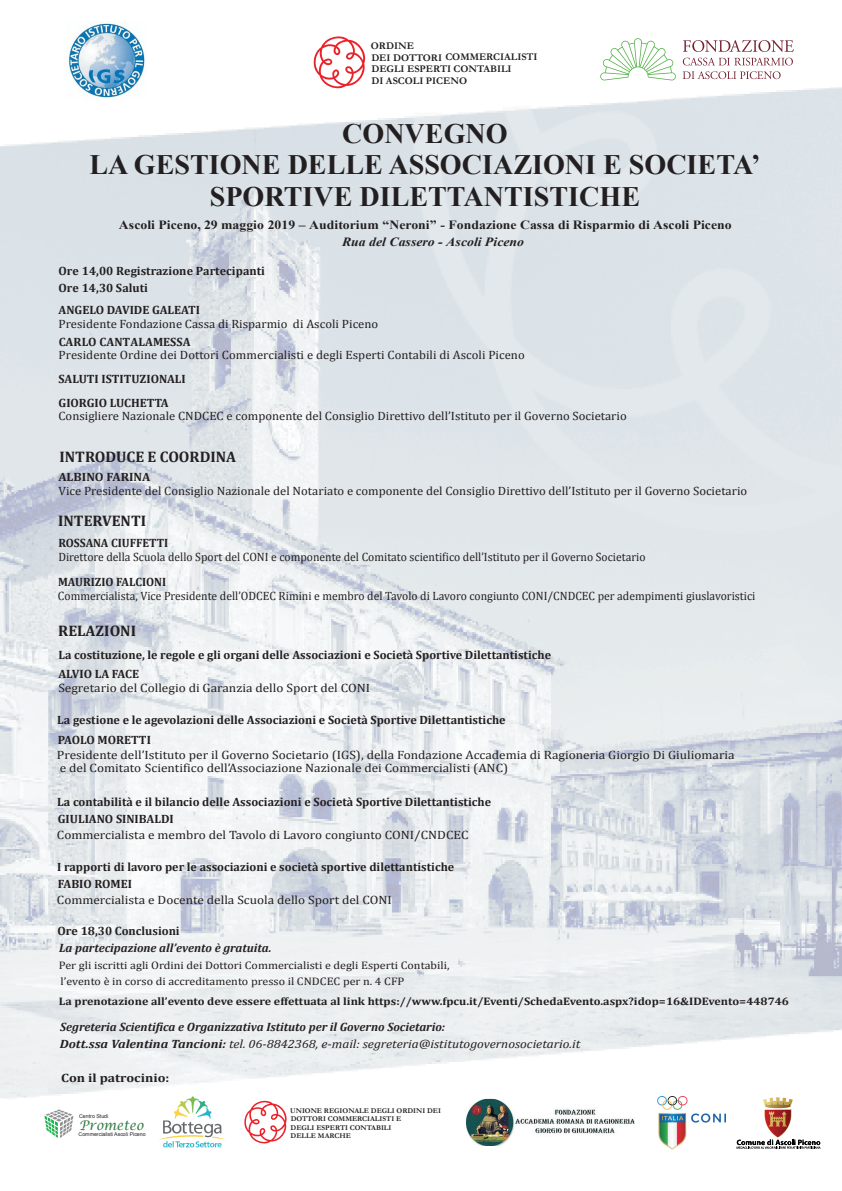
<style>
.page{position:relative;width:842px;height:1191px;background:#fff}
.page>*{position:absolute;margin:0;border:0;box-sizing:border-box;transform-origin:0 0}
.t1{font:700 28.1px/31.1px "Times New Roman";color:#231f20;text-align:center}
.t2{font:700 15.3px "Cambria";color:#231f20}
.t3{font:italic 13.3px "Lucida Calligraphy";color:#307941;scale:.95 1}
.t4{font:700 12.6px "Times New Roman";color:#231f20;scale:1.09 1}
.t5{font:italic 700 12.6px "Times New Roman";color:#231f20;scale:1.1 1}
.t6{font:700 12.1px/17.3px "Cambria";color:#231f20}
.t7{font:12.1px "Cambria";color:#231f20;scale:1.1 1}
.t8{font:12.1px "Cambria";color:#231f20;scale:1.05 1}
.t9{font:12.1px "Cambria";color:#231f20;scale:.96 1}
.t10{font:italic 700 12.1px/17.8px "Cambria";color:#231f20}
.t11{font:700 12.1px "Cambria";color:#231f20;scale:.96 1}
.t12{font:700 12.1px "Cambria";color:#231f20;scale:1.14 1}
.t13{font:700 12.1px "Cambria";color:#231f20;scale:1.05 1}
.t14{font:10.9px/16.1px "Cambria";color:#231f20;scale:1.1 1}
.t15{font:700 10.9px "Cambria";color:#231f20;scale:1.1 1}
.t16{font:700 10.2px/10.8px "Garamond";color:#231f20}
.t17{font:700 7.3px/7.8px "Garamond";color:#231f20}
.t18{font:5.3px "Arial";color:#231f20}
.s1{font-weight:400}
</style>
<div class="page">
<img style="left:0;top:78px;width:842px;height:1044px">
<svg style="left:43px;top:1108px;width:32px;height:30px"></svg>
<svg style="left:312px;top:36px;width:54px;height:53px"></svg>
<svg style="left:737px;top:1097px;width:83px;height:51px"></svg>
<img style="left:157px;top:1095px;width:67px;height:53px">
<img style="left:66px;top:23px;width:81px;height:77px">
<svg style="left:243px;top:1099px;width:44px;height:45px"></svg>
<svg style="left:683px;top:40px;width:111px;height:12px"></svg>
<svg style="left:683px;top:58px;width:110px;height:7px"></svg>
<svg style="left:683px;top:71px;width:98px;height:8px"></svg>
<svg style="left:600px;top:38px;width:76px;height:42px"></svg>
<img style="left:647px;top:1096px;width:78px;height:53px">
<img style="left:465px;top:1098px;width:50px;height:48px">
<img style="left:514px;top:1105px;width:122px;height:33px">
<p class="t16" style="left:371px;top:42px;width:168px">ORDINE<br>DEI DOTTORI COMMERCIALISTI</p>
<p class="t16" style="left:371px;top:64px;width:142px;line-height:11.9px">DEGLI ESPERTI CONTABILI<br>DI ASCOLI PICENO</p>
<h1 class="t1" style="left:89px;top:121px;width:673px">CONVEGNO<br>LA GESTIONE DELLE ASSOCIAZIONI E SOCIETA’<br>SPORTIVE DILETTANTISTICHE</h1>
<p class="t4" style="left:119px;top:220px;width:564px">Ascoli Piceno, 29 maggio 2019 – Auditorium “Neroni” - Fondazione Cassa di Risparmio di Ascoli Piceno</p>
<p class="t5" style="left:342px;top:238px;width:167px">Rua del Cassero - Ascoli Piceno</p>
<p class="t6" style="left:59px;top:263px;width:208px">Ore 14,00 Registrazione Partecipanti<br>Ore 14,30 Saluti</p>
<p class="t6" style="left:59px;top:302px;width:143px">ANGELO DAVIDE GALEATI</p>
<p class="t8" style="left:58px;top:318px;width:306px">Presidente Fondazione Cassa di Risparmio di Ascoli Piceno</p>
<p class="t6" style="left:59px;top:334px;width:134px">CARLO CANTALAMESSA</p>
<p class="t8" style="left:59px;top:349px;width:445px">Presidente Ordine dei Dottori Commercialisti e degli Esperti Contabili di Ascoli Piceno</p>
<p class="t6" style="left:59px;top:395px;width:112px">GIORGIO LUCHETTA</p>
<p class="t8" style="left:58px;top:410px;width:543px">Consigliere Nazionale CNDCEC e componente del Consiglio Direttivo dell’Istituto per il Governo Societario</p>
<p class="t6" style="left:59px;top:371px;width:129px">SALUTI ISTITUZIONALI</p>
<p class="t2" style="left:59px;top:450px;width:178px">INTRODUCE E COORDINA</p>
<p class="t13" style="left:58px;top:471px;width:89px">ALBINO FARINA</p>
<p class="t8" style="left:58px;top:486px;width:658px">Vice Presidente del Consiglio Nazionale del Notariato e componente del Consiglio Direttivo dell’Istituto per il Governo Societario</p>
<p class="t2" style="left:58px;top:514px;width:89px">INTERVENTI</p>
<p class="t11" style="left:58px;top:537px;width:116px">ROSSANA CIUFFETTI</p>
<p class="t9" style="left:58px;top:552px;width:613px">Direttore della Scuola dello Sport del CONI e componente del Comitato scientifico dell’Istituto per il Governo Societario</p>
<p class="t11" style="left:58px;top:576px;width:114px">MAURIZIO FALCIONI</p>
<p class="t9" style="left:58px;top:590px;width:728px">Commercialista, Vice Presidente dell’ODCEC Rimini e membro del Tavolo di Lavoro congiunto CONI/CNDCEC per adempimenti giuslavoristici</p>
<p class="t2" style="left:58px;top:624px;width:79px">RELAZIONI</p>
<p class="t6" style="left:58px;top:646px;width:494px;line-height:19.5px">La costituzione, le regole e gli organi delle Associazioni e Società Sportive Dilettantistiche<br>ALVIO LA FACE</p>
<p class="t7" style="left:58px;top:682px;width:285px">Segretario del Collegio di Garanzia dello Sport del CONI</p>
<p class="t6" style="left:57px;top:712px;width:450px">La gestione e le agevolazioni delle Associazioni e Società Sportive Dilettantistiche</p>
<p class="t7" style="left:60px;top:762px;width:409px">e del Comitato Scientifico dell’Associazione Nazionale dei Commercialisti (ANC)</p>
<p class="t6" style="left:57px;top:794px;width:435px;line-height:16.9px">La contabilità e il bilancio delle Associazioni e Società Sportive Dilettantistiche<br>GIULIANO SINIBALDI</p>
<p class="t7" style="left:57px;top:829px;width:376px">Commercialista e membro del Tavolo di Lavoro congiunto CONI/CNDCEC</p>
<p class="t6" style="left:57px;top:859px;width:398px">I rapporti di lavoro per le associazioni e società sportive dilettantistiche<br>FABIO ROMEI</p>
<p class="t7" style="left:57px;top:894px;width:306px">Commercialista e Docente della Scuola dello Sport del CONI</p>
<p class="t6" style="left:58px;top:923px;width:124px">Ore 18,30 Conclusioni</p>
<p class="t6" style="left:58px;top:732px;width:95px">PAOLO MORETTI</p>
<p class="t7" style="left:57px;top:749px;width:618px">Presidente dell’Istituto per il Governo Societario (IGS), della Fondazione Accademia di Ragioneria Giorgio Di Giuliomaria</p>
<p class="t10" style="left:59px;top:939px;width:214px">La partecipazione all’evento è gratuita.</p>
<p class="t14" style="left:59px;top:957px;width:357px">Per gli iscritti agli Ordini dei Dottori Commercialisti e degli Esperti Contabili, l’evento è in corso di accreditamento presso il CNDCEC per n. 4 CFP</p>
<p class="t15" style="left:59px;top:996px;width:665px">La prenotazione all’evento deve essere effettuata al link https://www.fpcu.it/Eventi/SchedaEvento.aspx?idop=16&amp;IDEvento=448746</p>
<p class="t10" style="left:60px;top:1018px;width:522px">Segreteria Scientifica e Organizzativa Istituto per il Governo Societario:<br>Dott.ssa Valentina Tancioni: <span class="s1">tel. 06-8842368, e-mail: segreteria@istitutogovernosocietario.it</span></p>
<p class="t12" style="left:61px;top:1072px;width:96px">Con il patrocinio:</p>
<p class="t18" style="left:79px;top:1114px;width:31px">Centro Studi</p>
<p class="t18" style="left:79px;top:1132px;width:69px">Commercialisti Ascoli Piceno</p>
<p class="t3" style="left:79px;top:1118px;width:69px">Prometeo</p>
<p class="t17" style="left:290px;top:1108px;width:152px">UNIONE REGIONALE DEGLI ORDINI DEI<br>DOTTORI COMMERCIALISTI E</p>
<p class="t17" style="left:291px;top:1124px;width:102px;line-height:8.6px">DEGLI ESPERTI CONTABILI<br>DELLE MARCHE</p>
</div>
